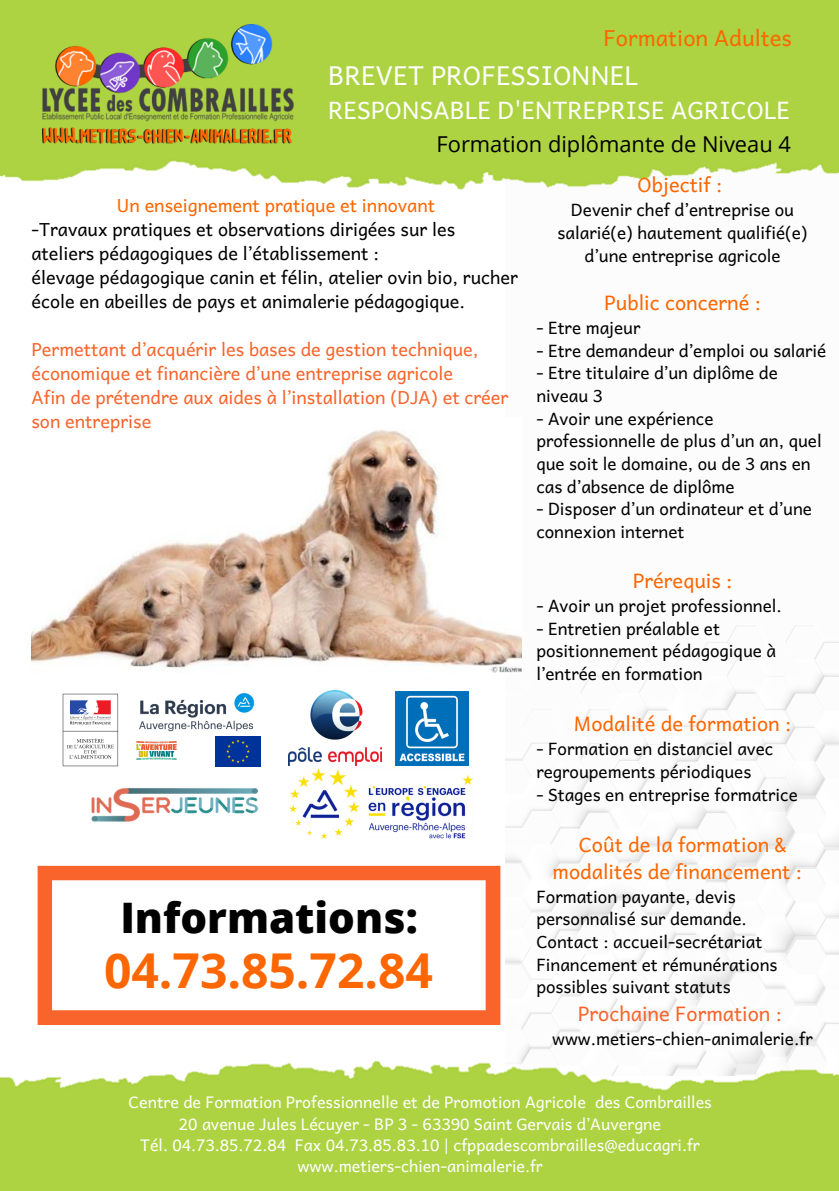
<style>
.page{position:relative;width:839px;height:1191px;background:#fff}
.page>*{position:absolute;margin:0;border:0;box-sizing:border-box;transform-origin:0 0}
.t1{font:700 48px "Open Sans";color:#fd6600}
.t2{font:800 42px "Open Sans";color:#000}
.t3{font:26px "Andika";color:#fff}
.t4{font:24px "Andika";color:#fff}
.t5{font:22px "Andika";color:#fd6600}
.t6{font:21.8px "Open Sans";color:#000}
.t7{font:20px/27px "Andika";color:#fd6600;text-align:center}
.t8{font:20px "Andika";color:#f8642b}
.t9{font:18px/24px "Andika";color:#000}
.t10{font:18px/24px "Andika";color:#f8642b}
.t11{font:18px "Andika";color:#fd6600}
.t12{font:17px/22.6px "Andika";color:#000}
.t13{font:16px "Andika";color:#fff}
</style>
<div class="page">
<img style="left:505px;top:625px;width:333px;height:435px">
<img style="left:0;top:0;width:838px;height:190px">
<img style="left:0;top:1060px;width:838px;height:131px">
<img style="left:42px;top:25px;width:251px;height:118px">
<img style="left:31px;top:430px;width:490px;height:244px">
<img style="left:91px;top:788px;width:168px;height:34px">
<img style="left:395px;top:692px;width:73px;height:44px">
<img style="left:62px;top:693px;width:57px;height:74px">
<img style="left:287px;top:736px;width:188px;height:130px">
<img style="left:288px;top:691px;width:93px;height:75px">
<img style="left:136px;top:749px;width:41px;height:11px">
<img style="left:136px;top:693px;width:119px;height:56px">
<img style="left:215px;top:736px;width:46px;height:30px">
<svg style="left:38px;top:866px;width:462px;height:159px"></svg>
<p class="t5" style="left:603px;top:20px;width:190px">Formation Adultes</p>
<p class="t3" style="left:328px;top:53px;width:311px">BREVET PROFESSIONNEL</p>
<p class="t4" style="left:328px;top:90px;width:463px">RESPONSABLE D'ENTREPRISE AGRICOLE</p>
<p class="t6" style="left:436px;top:128px;width:356px">Formation diplômante de Niveau 4</p>
<p class="t7" style="left:637px;top:170px;width:86px">Objectif :</p>
<p class="t12" style="left:557px;top:198px;width:251px;text-align:center">Devenir chef d’entreprise ou salarié(e) hautement qualifié(e) d’une entreprise agricole</p>
<p class="t7" style="left:604px;top:288px;width:158px">Public concerné :</p>
<p class="t12" style="left:536px;top:316px;width:106px">- Etre majeur</p>
<p class="t12" style="left:536px;top:338px;width:291px">- Etre demandeur d’emploi ou salarié</p>
<p class="t12" style="left:536px;top:361px;width:243px">- Etre titulaire d’un diplôme de niveau 3</p>
<p class="t12" style="left:536px;top:406px;width:287px">- Avoir une expérience professionnelle de plus d’un an, quel que soit le domaine, ou de 3 ans en cas d’absence de diplôme</p>
<p class="t12" style="left:536px;top:497px;width:277px">- Disposer d’un ordinateur et d’une connexion internet</p>
<p class="t7" style="left:632px;top:566px;width:101px">Prérequis :</p>
<p class="t12" style="left:536px;top:594px;width:247px">- Avoir un projet professionnel.</p>
<p class="t12" style="left:536px;top:616px;width:241px">- Entretien préalable et positionnement pédagogique à l’entrée en formation</p>
<p class="t7" style="left:574px;top:709px;width:219px">Modalité de formation :</p>
<p class="t12" style="left:536px;top:737px;width:238px">- Formation en distanciel avec regroupements périodiques</p>
<p class="t12" style="left:536px;top:782px;width:263px">- Stages en entreprise formatrice</p>
<p class="t7" style="left:552px;top:830px;width:251px">Coût de la formation &amp; modalités de financement :</p>
<p class="t12" style="left:536px;top:884px;width:212px">Formation payante, devis personnalisé sur demande.</p>
<p class="t12" style="left:536px;top:930px;width:227px">Contact : accueil-secrétariat</p>
<p class="t12" style="left:536px;top:952px;width:243px">Financement et rémunérations</p>
<p class="t11" style="left:117px;top:190px;width:320px">Un enseignement pratique et innovant</p>
<p class="t9" style="left:31px;top:216px;width:425px">-Travaux pratiques et observations dirigées sur les ateliers pédagogiques de l’établissement :</p>
<p class="t9" style="left:31px;top:265px;width:488px">élevage pédagogique canin et félin, atelier ovin bio, rucher école en abeilles de pays et animalerie pédagogique.</p>
<p class="t10" style="left:31px;top:337px;width:448px">Permettant d’acquérir les bases de gestion technique, économique et financière d’une entreprise agricole</p>
<p class="t10" style="left:31px;top:385px;width:478px">Afin de prétendre aux aides à l’installation (DJA) et créer son entreprise</p>
<p class="t2" style="left:120px;top:888px;width:299px">Informations:</p>
<p class="t1" style="left:104px;top:937px;width:330px">04.73.85.72.84</p>
<p class="t12" style="left:536px;top:975px;width:196px">possibles suivant statuts</p>
<p class="t8" style="left:578px;top:997px;width:206px">Prochaine Formation :</p>
<p class="t12" style="left:552px;top:1027px;width:262px">www.metiers-chien-animalerie.fr</p>
<p class="t13" style="left:129px;top:1089px;width:584px">Centre de Formation Professionnelle et de Promotion Agricole des Combrailles</p>
<p class="t13" style="left:179px;top:1110px;width:483px">20 avenue Jules Lécuyer - BP 3 - 63390 Saint Gervais d’Auvergne</p>
<p class="t13" style="left:140px;top:1131px;width:561px">Tél. 04.73.85.72.84 Fax 04.73.85.83.10 | cfppadescombrailles@educagri.fr</p>
<p class="t13" style="left:297px;top:1153px;width:247px">www.metiers-chien-animalerie.fr</p>
</div>
